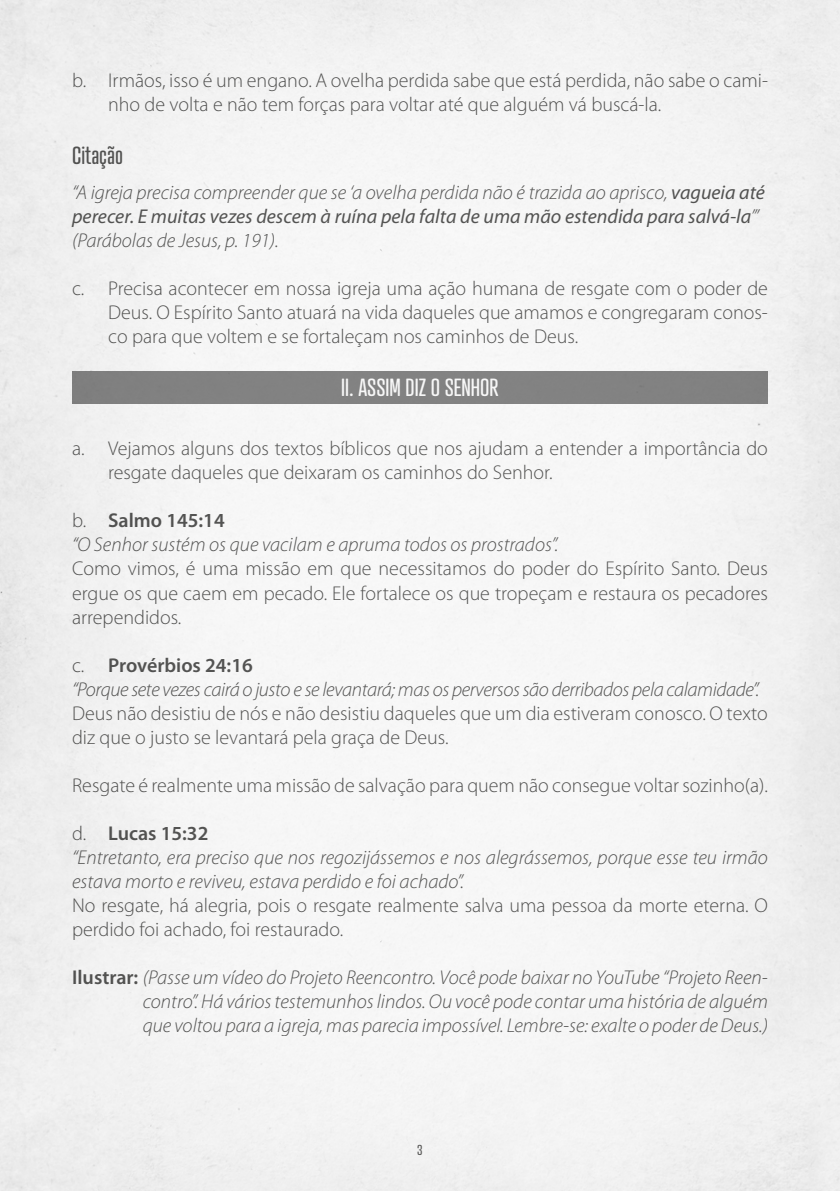
<style>
.page{position:relative;width:840px;height:1191px;background:#fff}
.page>*{position:absolute;margin:0;border:0;box-sizing:border-box;transform-origin:0 0}
.t1{font:24px "Atrament";color:#fff}
.t2{font:24px "Atrament";color:#575756}
.t3{font:300 20px/24px "Myriad Pro";color:#575756}
.t4{font:italic 300 20px/24px "Myriad Pro";color:#575756}
.t5{font:italic 300 20px/24px "Myriad Pro";letter-spacing:-.02em;color:#575756}
.t6{font:14px "Atrament";color:#575756}
.s1{font-weight:400}
.s2{font-style:normal}
.s3{font-weight:600;font-style:normal}
</style>
<div class="page">
<div style="left:72px;top:371px;width:695px;height:33px;background:#878787"></div>
<p class="t3" style="left:108px;top:69px;width:661px;text-indent:-36px">b. Irmãos, isso é um engano. A ovelha perdida sabe que está perdida, não sabe o cami&shy;nho de volta e não tem forças para voltar até que alguém vá buscá-la.</p>
<p class="t2" style="left:72px;top:141px;width:52px">Citação</p>
<p class="t4" style="left:72px;top:181px;width:694px">“A igreja precisa compreender que se ‘a ovelha perdida não é trazida ao aprisco, <span class="s1">vagueia até perecer. E muitas vezes descem à ruína pela falta de uma mão estendida para salvá-la</span>’” (Parábolas de Jesus, p. 191).</p>
<p class="t3" style="left:108px;top:277px;width:661px;text-align:justify;text-indent:-36px">c. Precisa acontecer em nossa igreja uma ação humana de resgate com o poder de Deus. O Espírito Santo atuará na vida daqueles que amamos e congregaram conos&shy;co para que voltem e se fortaleçam nos caminhos de Deus.</p>
<p class="t1" style="left:341px;top:373px;width:159px">II. ASSIM DIZ O SENHOR</p>
<p class="t3" style="left:108px;top:437px;width:661px;text-indent:-36px">a. Vejamos alguns dos textos bíblicos que nos ajudam a entender a importância do resgate daqueles que deixaram os caminhos do Senhor.</p>
<p class="t4" style="left:72px;top:509px;width:487px"><span class="s2">b.</span> <span class="s3">Salmo 145:14<br></span>“O Senhor sustém os que vacilam e apruma todos os prostrados”.</p>
<p class="t3" style="left:72px;top:557px;width:697px;text-align:justify">Como vimos, é uma missão em que necessitamos do poder do Espírito Santo. Deus ergue os que caem em pecado. Ele fortalece os que tropeçam e restaura os pecadores arrependidos.</p>
<p class="t5" style="left:72px;top:653px;width:688px"><span class="s2">c.</span> <span class="s3">Provérbios 24:16<br></span>“Porque sete vezes cairá o justo e se levantará; mas os perversos são derribados pela calamidade”.</p>
<p class="t3" style="left:72px;top:701px;width:697px">Deus não desistiu de nós e não desistiu daqueles que um dia estiveram conosco. O texto diz que o justo se levantará pela graça de Deus.</p>
<p class="t3" style="left:72px;top:773px;width:697px">Resgate é realmente uma missão de salvação para quem não consegue voltar sozinho(a).</p>
<p class="t4" style="left:72px;top:821px;width:697px"><span class="s2">d.</span> <span class="s3">Lucas 15:32<br></span>“Entretanto, era preciso que nos regozijássemos e nos alegrássemos, porque esse teu irmão estava morto e reviveu, estava perdido e foi achado”.</p>
<p class="t3" style="left:72px;top:893px;width:697px">No resgate, há alegria, pois o resgate realmente salva uma pessoa da morte eterna. O perdido foi achado, foi restaurado.</p>
<p class="t4" style="left:143px;top:965px;width:626px;text-align:justify;text-indent:-71px"><span class="s3">Ilustrar:</span> (Passe um vídeo do Projeto Reencontro. Você pode baixar no YouTube “Projeto Reen&shy;contro”. Há vários testemunhos lindos. Ou você pode contar uma história de alguém que voltou para a igreja, mas parecia impossível. Lembre-se: exalte o poder de Deus.)</p>
<p class="t6" style="left:417px;top:1141px;width:7px">3</p>
</div>
